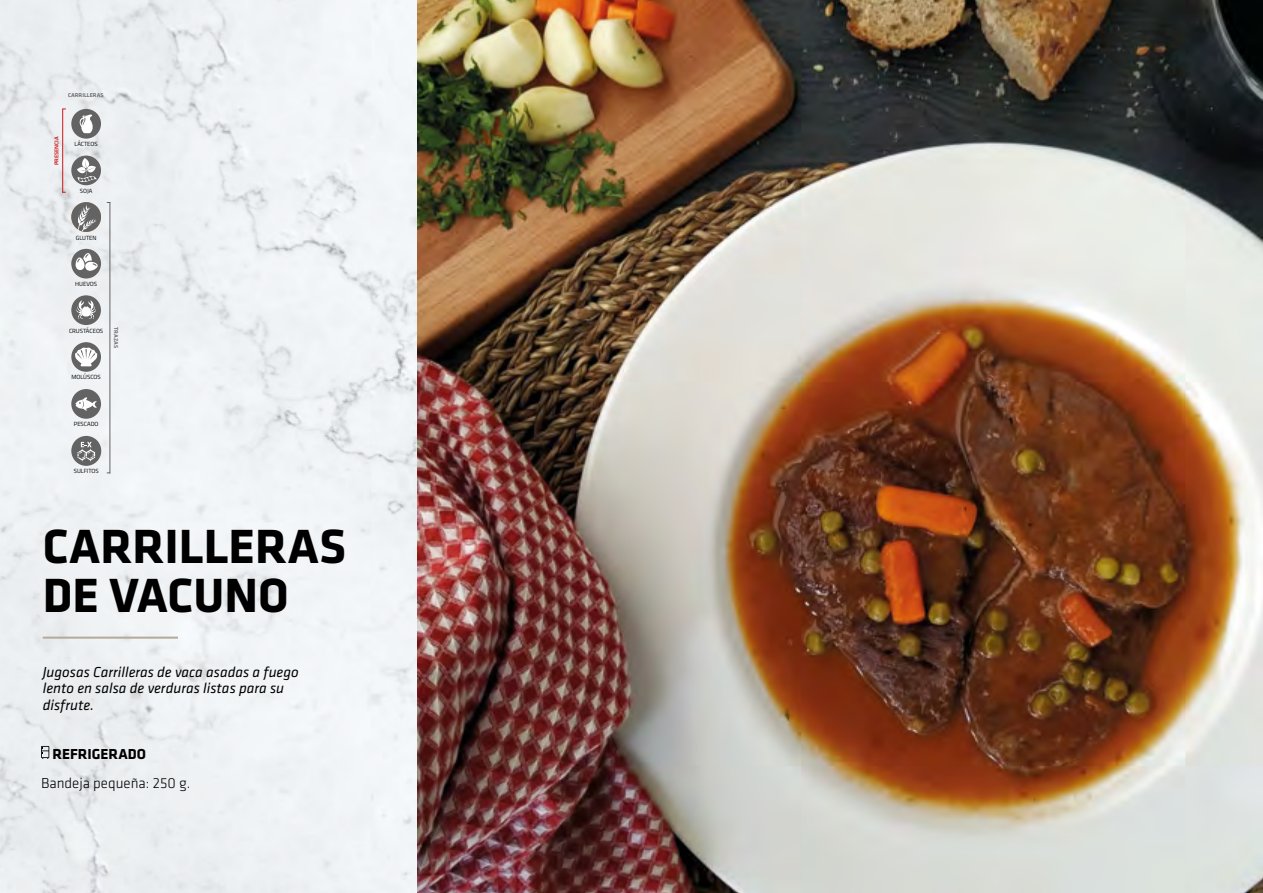
<style>
.page{position:relative;width:1263px;height:893px;background:#fff}
.page>*{position:absolute;margin:0;border:0;box-sizing:border-box;transform-origin:0 0}
.t1{font:700 49.8px/49.8px "Klavika";color:#000}
.t2{font:italic 15px/16.5px "Klavika";color:#000}
.t3{font:300 15px "Klavika";color:#000}
.t4{font:700 15px "Klavika";color:#000}
.t5{font:6px "Titillium Web";color:#000}
.t6{font:500 5.7px "Klavika";color:#646363}
.t7{font:500 5.7px "Klavika";color:#cd1719}
</style>
<div class="page">
<div style="left:0;top:0;width:418px;height:893px;background:#eff2f4"></div>
<hr style="left:43px;top:637px;width:135px;height:2px;background:#b6a998">
<svg style="left:41px;top:746px;width:8px;height:13px"></svg>
<img style="left:418px;top:0;width:845px;height:893px">
<div style="left:71px;top:249px;width:30px;height:30px;background:#646363;border-radius:50%"></div>
<svg style="left:75px;top:253px;width:23px;height:18px"></svg>
<hr style="left:62px;top:109px;width:1px;height:84px;background:#cd1719">
<hr style="left:109px;top:202px;width:1px;height:271px;background:#646363">
<div style="left:71px;top:109px;width:30px;height:30px;background:#646363;border-radius:50%"></div>
<svg style="left:80px;top:114px;width:13px;height:19px"></svg>
<div style="left:71px;top:156px;width:30px;height:29px;background:#646363;border-radius:50%"></div>
<svg style="left:73px;top:152px;width:24px;height:30px"></svg>
<div style="left:71px;top:202px;width:30px;height:30px;background:#646363;border-radius:50%"></div>
<svg style="left:77px;top:203px;width:20px;height:29px"></svg>
<div style="left:71px;top:295px;width:30px;height:30px;background:#646363;border-radius:50%"></div>
<svg style="left:76px;top:300px;width:20px;height:19px"></svg>
<svg style="left:71px;top:342px;width:30px;height:30px"></svg>
<svg style="left:75px;top:347px;width:22px;height:19px"></svg>
<div style="left:71px;top:389px;width:30px;height:30px;background:#646363;border-radius:50%"></div>
<svg style="left:75px;top:397px;width:22px;height:14px"></svg>
<div style="left:71px;top:436px;width:30px;height:30px;background:#646363;border-radius:50%"></div>
<svg style="left:77px;top:442px;width:18px;height:19px"></svg>
<p class="t6" style="left:68px;top:91px;width:37px">CARRILLERAS</p>
<p class="t7" style="left:53px;top:165px;width:30px;rotate:-90deg">PRESENCIA</p>
<p class="t5" style="left:75px;top:140px;width:25px">LÁCTEOS</p>
<p class="t5" style="left:80px;top:186px;width:14px">SOJA</p>
<p class="t5" style="left:76px;top:233px;width:22px">GLUTEN</p>
<p class="t5" style="left:75px;top:280px;width:23px">HUEVOS</p>
<p class="t5" style="left:69px;top:326px;width:36px">CRUSTÁCEOS</p>
<p class="t5" style="left:71px;top:373px;width:31px">MOLÚSCOS</p>
<p class="t6" style="left:120px;top:327px;width:22px;rotate:90deg">TRAZAS</p>
<p class="t5" style="left:74px;top:420px;width:26px">PESCADO</p>
<p class="t5" style="left:74px;top:467px;width:26px">SULFITOS</p>
<h1 class="t1" style="left:43px;top:519px;width:305px">CARRILLERAS<br>DE VACUNO</h1>
<p class="t2" style="left:43px;top:663px;width:258px">Jugosas Carrilleras de vaca asadas a fuego lento en salsa de verduras listas para su disfrute.</p>
<p class="t4" style="left:52px;top:743px;width:95px">REFRIGERADO</p>
<p class="t3" style="left:41px;top:774px;width:151px">Bandeja pequeña: 250 g.</p>
</div>
